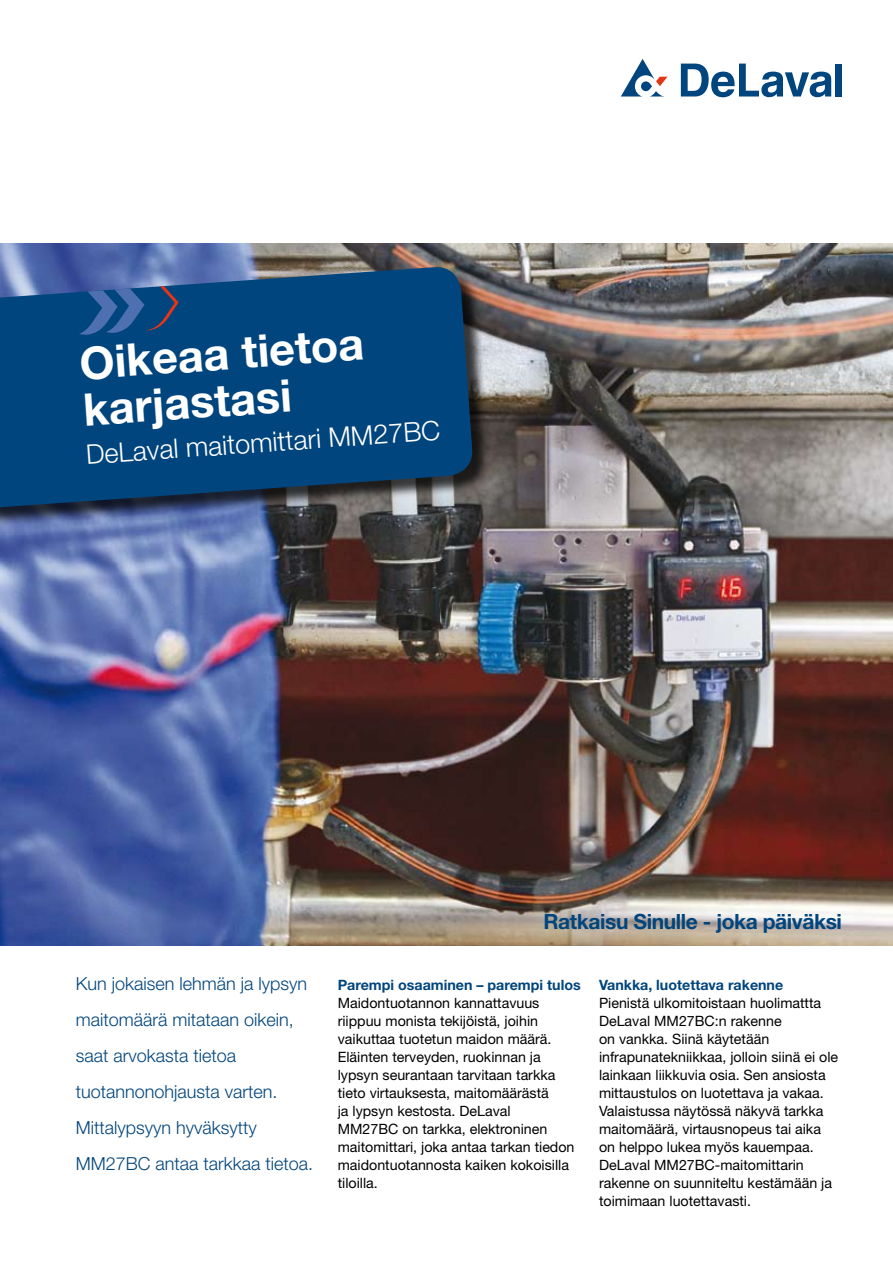
<style>
.page{position:relative;width:893px;height:1263px;background:#fff}
.page>*{position:absolute;margin:0;border:0;box-sizing:border-box;transform-origin:0 0}
.t1{font:700 45px/46.5px "Helvetica Neue LT Std";color:#fff}
.t2{font:300 27px "Helvetica Neue LT Std";color:#fff}
.t3{font:700 21px "Helvetica Neue LT Std";letter-spacing:-.02em;color:#00457d}
.t4{font:300 18px/36px "Helvetica Neue LT Std";color:#00457d}
.t5{font:14.25px/18px "Helvetica Neue LT Std";color:#000}
.t6{font:700 14.25px "Helvetica Neue LT Std";color:#00457d}
</style>
<div class="page">
<img style="left:0;top:243px;width:893px;height:702px">
<div style="left:0;top:269px;width:500px;height:268px;background:#000;opacity:.75"></div>
<svg style="left:0;top:265px;width:474px;height:246px;fill:#00457d"></svg>
<svg style="left:79px;top:286px;width:100px;height:49px"></svg>
<div style="left:836px;top:64px;width:6px;height:32px;background:#00457d"></div>
<svg style="left:681px;top:64px;width:150px;height:33px"></svg>
<svg style="left:621px;top:59px;width:46px;height:37px"></svg>
<h1 class="t1" style="left:78px;top:339px;width:286px;rotate:-4deg">Oikeaa tietoa karjastasi</h1>
<h2 class="t2" style="left:85px;top:438px;width:357px;rotate:-4deg">DeLaval maitomittari MM27BC</h2>
<h3 class="t3" style="left:544px;top:909px;width:300px">Ratkaisu Sinulle - joka päiväksi</h3>
<p class="t4" style="left:76px;top:965px;width:239px">Kun jokaisen lehmän ja lypsyn maitomäärä mitataan oikein, saat arvokasta tietoa tuotannonohjausta varten.<br>Mittalypsyyn hyväksytty<br>MM27BC antaa tarkkaa tietoa.</p>
<p class="t6" style="left:338px;top:976px;width:244px">Parempi osaaminen – parempi tulos</p>
<p class="t5" style="left:338px;top:994px;width:238px">Maidontuotannon kannattavuus riippuu monista tekijöistä, joihin vaikuttaa tuotetun maidon määrä.<br>Eläinten terveyden, ruokinnan ja lypsyn seurantaan tarvitaan tarkka tieto virtauksesta, maitomäärästä<br>ja lypsyn kestosta. DeLaval<br>MM27BC on tarkka, elektroninen maitomittari, joka antaa tarkan tiedon maidontuotannosta kaiken kokoisilla tiloilla.</p>
<p class="t6" style="left:599px;top:976px;width:186px">Vankka, luotettava rakenne</p>
<p class="t5" style="left:599px;top:994px;width:241px">Pienistä ulkomitoistaan huolimattta DeLaval MM27BC:n rakenne<br>on vankka. Siinä käytetään infrapunatekniikkaa, jolloin siinä ei ole lainkaan liikkuvia osia. Sen ansiosta mittaustulos on luotettava ja vakaa.<br>Valaistussa näytössä näkyvä tarkka maitomäärä, virtausnopeus tai aika on helppo lukea myös kauempaa.<br>DeLaval MM27BC-maitomittarin rakenne on suunniteltu kestämään ja toimimaan luotettavasti.</p>
</div>
